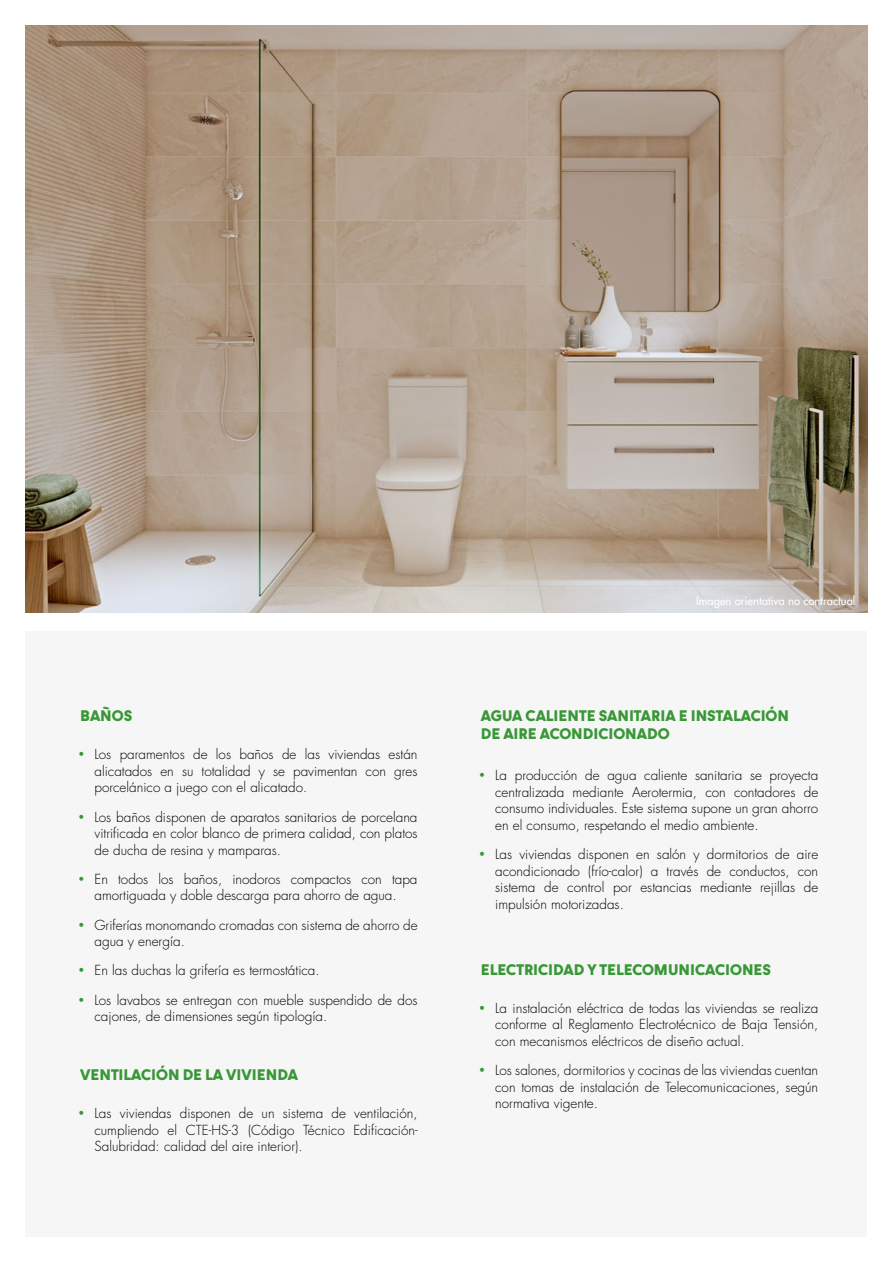
<style>
.page{position:relative;width:893px;height:1263px;background:#fff}
.page>*{position:absolute;margin:0;border:0;box-sizing:border-box;transform-origin:0 0}
.t1{font:900 15px/18px "Dystopian";color:#389736}
.t2{font:300 13.5px/16.5px "Futura Std";color:#000;text-align:justify}
.t3{font:500 11.25px "Futura Std";color:#fff}
.s1{font-family:"Futura BT";color:#389736}
</style>
<div class="page">
<div style="left:26px;top:631px;width:841px;height:606px;background:#f6f6f6"></div>
<img style="left:26px;top:26px;width:841px;height:586px">
<p class="t1" style="left:80px;top:707px;width:54px">BAÑOS</p>
<p class="t2" style="left:95px;top:746px;width:325px;text-indent:-17px"><span class="s1">•</span> Los paramentos de los baños de las viviendas están alicatados en su totalidad y se pavimentan con gres porcelánico a juego con el alicatado.</p>
<p class="t2" style="left:95px;top:809px;width:325px;text-indent:-17px"><span class="s1">•</span> Los baños disponen de aparatos sanitarios de porcelana vitrificada en color blanco de primera calidad, con platos de ducha de resina y mamparas.</p>
<p class="t2" style="left:77px;top:871px;width:342px;text-align:center"><span class="s1">•</span> En todos los baños, inodoros compactos con tapa amortiguada y doble descarga para ahorro de agua.</p>
<p class="t2" style="left:95px;top:917px;width:325px;text-indent:-17px"><span class="s1">•</span> Griferías monomando cromadas con sistema de ahorro de agua y energía.</p>
<p class="t2" style="left:77px;top:962px;width:244px"><span class="s1">•</span> En las duchas la grifería es termostática.</p>
<p class="t2" style="left:95px;top:992px;width:325px;text-indent:-17px"><span class="s1">•</span> Los lavabos se entregan con mueble suspendido de dos cajones, de dimensiones según tipología.</p>
<p class="t1" style="left:80px;top:1065px;width:219px">VENTILACIÓN DE LA VIVIENDA</p>
<p class="t2" style="left:95px;top:1105px;width:325px;text-indent:-17px"><span class="s1">•</span> Las viviendas disponen de un sistema de ventilación, cumpliendo el CTE-HS-3 (Código Técnico Edificación-Salubridad: calidad del aire interior).</p>
<p class="t3" style="left:696px;top:594px;width:161px">Imagen orientativa no contractual</p>
<p class="t1" style="left:481px;top:707px;width:310px">AGUA CALIENTE SANITARIA E INSTALACIÓN<br>DE AIRE ACONDICIONADO</p>
<p class="t2" style="left:495px;top:768px;width:325px;text-indent:-17px"><span class="s1">•</span> La producción de agua caliente sanitaria se proyecta centralizada mediante Aerotermia, con contadores de consumo individuales. Este sistema supone un gran ahorro en el consumo, respetando el medio ambiente.</p>
<p class="t2" style="left:495px;top:846px;width:325px;text-indent:-17px"><span class="s1">•</span> Las viviendas disponen en salón y dormitorios de aire acondicionado (frío-calor) a través de conductos, con sistema de control por estancias mediante rejillas de impulsión motorizadas.</p>
<p class="t1" style="left:481px;top:960px;width:292px">ELECTRICIDAD Y TELECOMUNICACIONES</p>
<p class="t2" style="left:495px;top:1000px;width:325px;text-indent:-17px"><span class="s1">•</span> La instalación eléctrica de todas las viviendas se realiza conforme al Reglamento Electrotécnico de Baja Tensión, con mecanismos eléctricos de diseño actual.</p>
<p class="t2" style="left:495px;top:1062px;width:325px;text-indent:-17px"><span class="s1">•</span> Los salones, dormitorios y cocinas de las viviendas cuentan con tomas de instalación de Telecomunicaciones, según normativa vigente.</p>
</div>
